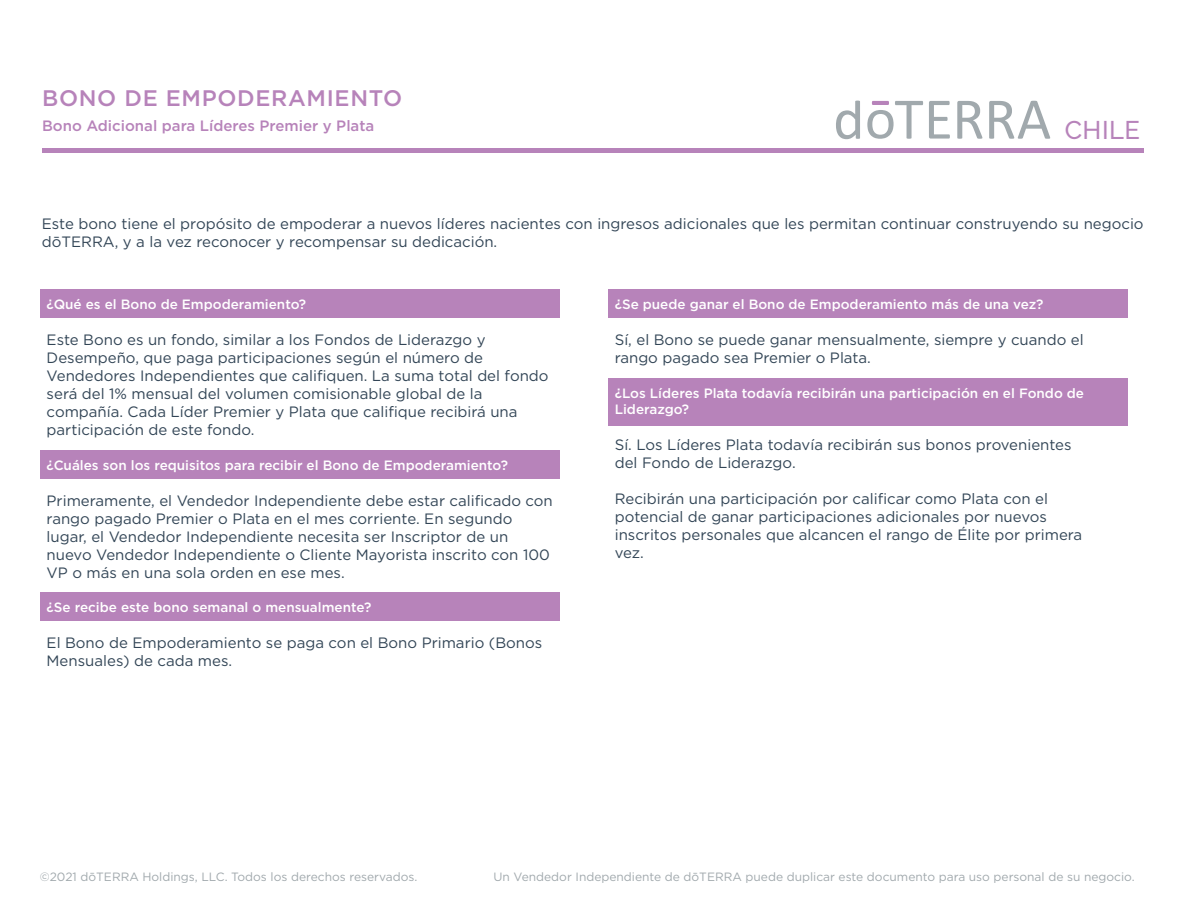
<style>
.page{position:relative;width:1188px;height:918px;background:#fff}
.page>*{position:absolute;margin:0;border:0;box-sizing:border-box;transform-origin:0 0}
.t1{font:500 25.5px "Raleway";letter-spacing:.02em;color:#b783ba}
.t2{font:500 22.5px "Gotham";letter-spacing:.03em;color:#b783ba}
.t3{font:15px/18px "Gotham";color:#324556}
.t4{font:500 15px "Gotham";color:#b783ba}
.t5{font:500 13.5px/16.2px "Gotham";color:#fff}
.t6{font:12px "Gotham";color:#a1a9ad}
</style>
<div class="page">
<div style="left:609px;top:290px;width:519px;height:28px;background:#b783ba"></div>
<div style="left:609px;top:378px;width:519px;height:47px;background:#b783ba"></div>
<div style="left:42px;top:148px;width:1102px;height:5px;background:#b783ba"></div>
<div style="left:41px;top:290px;width:519px;height:28px;background:#b783ba"></div>
<div style="left:41px;top:450px;width:519px;height:29px;background:#b783ba"></div>
<div style="left:41px;top:592px;width:519px;height:29px;background:#b783ba"></div>
<svg style="left:989px;top:101px;width:61px;height:38px"></svg>
<svg style="left:957px;top:101px;width:25px;height:38px"></svg>
<svg style="left:929px;top:101px;width:21px;height:38px"></svg>
<svg style="left:867px;top:101px;width:56px;height:38px"></svg>
<svg style="left:836px;top:101px;width:24px;height:38px"></svg>
<h2 class="t2" style="left:42px;top:83px;width:362px">BONO DE EMPODERAMIENTO</h2>
<p class="t4" style="left:42px;top:116px;width:334px">Bono Adicional para Líderes Premier y Plata</p>
<h1 class="t1" style="left:1065px;top:115px;width:77px">CHILE</h1>
<p class="t3" style="left:42px;top:215px;width:1103px">Este bono tiene el propósito de empoderar a nuevos líderes nacientes con ingresos adicionales que les permitan continuar construyendo su negocio dōTERRA, y a la vez reconocer y recompensar su dedicación.</p>
<p class="t5" style="left:47px;top:296px;width:261px">¿Qué es el Bono de Empoderamiento?</p>
<p class="t3" style="left:47px;top:331px;width:503px">Este Bono es un fondo, similar a los Fondos de Liderazgo y Desempeño, que paga participaciones según el número de Vendedores Independientes que califiquen. La suma total del fondo será del 1% mensual del volumen comisionable global de la compañía. Cada Líder Premier y Plata que califique recibirá una participación de este fondo.</p>
<p class="t5" style="left:47px;top:457px;width:463px">¿Cuáles son los requisitos para recibir el Bono de Empoderamiento?</p>
<p class="t3" style="left:47px;top:491px;width:508px">Primeramente, el Vendedor Independiente debe estar calificado con rango pagado Premier o Plata en el mes corriente. En segundo lugar, el Vendedor Independiente necesita ser Inscriptor de un nuevo Vendedor Independiente o Cliente Mayorista inscrito con 100<br>VP o más en una sola orden en ese mes.</p>
<p class="t5" style="left:47px;top:599px;width:326px">¿Se recibe este bono semanal o mensualmente?</p>
<p class="t3" style="left:47px;top:633px;width:497px">El Bono de Empoderamiento se paga con el Bono Primario (Bonos<br>Mensuales) de cada mes.</p>
<p class="t5" style="left:615px;top:296px;width:430px">¿Se puede ganar el Bono de Empoderamiento más de una vez?</p>
<p class="t3" style="left:615px;top:331px;width:471px">Sí, el Bono se puede ganar mensualmente, siempre y cuando el rango pagado sea Premier o Plata.</p>
<p class="t5" style="left:615px;top:385px;width:471px">¿Los Líderes Plata todavía recibirán una participación en el Fondo de<br>Liderazgo?</p>
<p class="t3" style="left:615px;top:435px;width:458px">Sí. Los Líderes Plata todavía recibirán sus bonos provenientes del Fondo de Liderazgo.</p>
<p class="t3" style="left:615px;top:489px;width:469px">Recibirán una participación por calificar como Plata con el potencial de ganar participaciones adicionales por nuevos inscritos personales que alcancen el rango de Élite por primera vez.</p>
<p class="t6" style="left:40px;top:869px;width:379px">©2021 dōTERRA Holdings, LLC. Todos los derechos reservados.</p>
<p class="t6" style="left:493px;top:869px;width:643px">Un Vendedor Independiente de dōTERRA puede duplicar este documento para uso personal de su negocio.</p>
</div>
